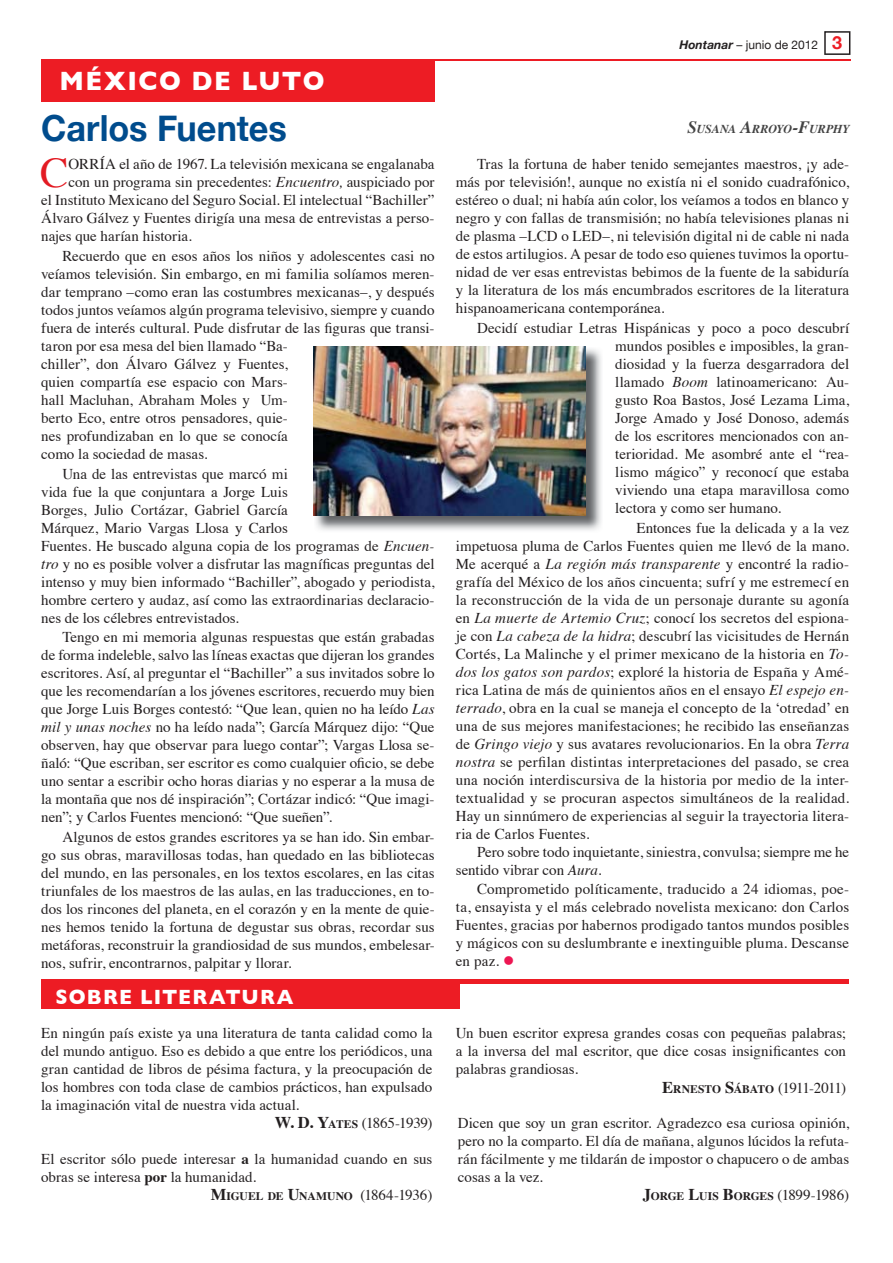
<style>
.page{position:relative;width:893px;height:1263px;background:#fff}
.page>*{position:absolute;margin:0;border:0;box-sizing:border-box;transform-origin:0 0}
.t1{font:42.15px "Times";color:#e31b23}
.t2{font:700 36px "Helvetica Neue";color:#004c8d;scale:.95 1}
.t3{font:700 27px "Gill Sans";letter-spacing:.06em;color:#fff;scale:.95 1}
.t4{font:700 21px "Gill Sans";letter-spacing:.055em;color:#fff;scale:.95 1}
.t5{font:15px/18px "Times";color:#231f20;text-align:justify}
.t6{font:15px "Times";letter-spacing:-.02em;color:#231f20}
.t7{font:12px "Helvetica Neue";color:#231f20}
.t8{font:italic 700 12px "Times";letter-spacing:-.015em;color:#434343}
.t9{font:700 11.55px "Times";letter-spacing:-.005em;color:#231f20}
.s1{font-weight:700;font-style:italic}
.s2{font-weight:700;font-size:18px;color:#ed1c24}
.s3{font-size:17.25px}
.s4{font-style:italic}
.s5{font-weight:700;font-size:16.5px}
.s6{font-weight:700;font-size:11.55px}
.s7{font-weight:700}
.s8{font-size:16.5px}
.s9{font-weight:400;font-size:15px}
</style>
<div class="page">
<svg style="left:824px;top:31px;width:26px;height:24px"></svg>
<hr style="left:43px;top:60px;width:807px;height:1px;background:#ed1c24">
<div style="left:41px;top:59px;width:393px;height:43px;background:#ed1c24"></div>
<hr style="left:41px;top:980px;width:808px;height:4px;background:#ed1c24">
<img style="left:315px;top:347px;width:286px;height:183px">
<img style="left:313px;top:346px;width:272px;height:169px">
<div style="left:41px;top:981px;width:419px;height:27px;background:#ed1c24"></div>
<h3 class="t3" style="left:60px;top:65px;width:280px">MÉXICO DE LUTO</h3>
<p class="t7" style="left:679px;top:38px;width:164px"><span class="s1">Hontanar</span> – junio de 2012 <span class="s2">3</span></p>
<h2 class="t2" style="left:41px;top:106px;width:260px">Carlos Fuentes</h2>
<p class="t8" style="left:687px;top:124px;width:164px"><span class="s3">S</span>USANA <span class="s3">A</span>RROYO<span class="s3">-F</span>URPHY</p>
<h1 class="t1" style="left:40px;top:156px;width:30px">C</h1>
<p class="t5" style="left:68px;top:156px;width:368px">ORRÍA el año de 1967. La televisión mexicana se engalanaba</p>
<p class="t5" style="left:68px;top:174px;width:368px">con un programa sin precedentes: <span class="s4">Encuentro,</span> auspiciado por</p>
<p class="t5" style="left:41px;top:192px;width:395px">el Instituto Mexicano del Seguro Social. El intelectual “Bachiller”</p>
<p class="t5" style="left:41px;top:210px;width:395px">Álvaro Gálvez y Fuentes dirigía una mesa de entrevistas a perso-</p>
<p class="t5" style="left:41px;top:228px;width:152px">najes que harían historia.</p>
<p class="t5" style="left:41px;top:248px;width:395px;text-align:left;text-indent:21px">Recuerdo que en esos años los niños y adolescentes casi no veíamos televisión. Sin embargo, en mi familia solíamos meren&shy;dar temprano –como eran las costumbres mexicanas–, y después todos juntos veíamos algún programa televisivo, siempre y cuando fuera de interés cultural. Pude disfrutar de las figuras que transi&shy;taron por esa mesa del bien llamado “Ba-<br>chiller”, don Álvaro Gálvez y Fuentes,<br>quien compartía ese espacio con Mars-<br>hall Macluhan, Abraham Moles y Um-<br>berto Eco, entre otros pensadores, quie-<br>nes profundizaban en lo que se conocía<br>como la sociedad de masas.</p>
<p class="t5" style="left:41px;top:466px;width:395px;text-align:left;text-indent:21px">Una de las entrevistas que marcó mi<br>vida fue la que conjuntara a Jorge Luis<br>Borges, Julio Cortázar, Gabriel García<br>Márquez, Mario Vargas Llosa y Carlos<br>Fuentes. He buscado alguna copia de los programas de <span class="s4">Encuen&shy;tro</span> y no es posible volver a disfrutar las magníficas preguntas del intenso y muy bien informado “Bachiller”, abogado y periodista, hombre certero y audaz, así como las extraordinarias declaracio&shy;nes de los célebres entrevistados.</p>
<p class="t5" style="left:41px;top:629px;width:395px;text-indent:21px">Tengo en mi memoria algunas respuestas que están grabadas de forma indeleble, salvo las líneas exactas que dijeran los grandes escritores. Así, al preguntar el “Bachiller” a sus invitados sobre lo que les recomendarían a los jóvenes escritores, recuerdo muy bien que Jorge Luis Borges contestó: “Que lean, quien no ha leído <span class="s4">Las mil y unas noches</span> no ha leído nada”; García Márquez dijo: “Que observen, hay que observar para luego contar”; Vargas Llosa se&shy;ñaló: “Que escriban, ser escritor es como cualquier oficio, se debe uno sentar a escribir ocho horas diarias y no esperar a la musa de la montaña que nos dé inspiración”; Cortázar indicó: “Que imagi&shy;nen”; y Carlos Fuentes mencionó: “Que sueñen”.</p>
<p class="t5" style="left:41px;top:829px;width:395px;text-indent:21px">Algunos de estos grandes escritores ya se han ido. Sin embar&shy;go sus obras, maravillosas todas, han quedado en las bibliotecas del mundo, en las personales, en los textos escolares, en las citas triunfales de los maestros de las aulas, en las traducciones, en to&shy;dos los rincones del planeta, en el corazón y en la mente de quie&shy;nes hemos tenido la fortuna de degustar sus obras, recordar sus metáforas, reconstruir la grandiosidad de sus mundos, embelesar&shy;nos, sufrir, encontrarnos, palpitar y llorar.</p>
<h3 class="t4" style="left:55px;top:984px;width:252px">SOBRE LITERATURA</h3>
<p class="t5" style="left:41px;top:1025px;width:393px">En ningún país existe ya una literatura de tanta calidad como la</p>
<p class="t5" style="left:41px;top:1043px;width:393px">del mundo antiguo. Eso es debido a que entre los periódicos, una</p>
<p class="t5" style="left:41px;top:1061px;width:393px">gran cantidad de libros de pésima factura, y la preocupación de</p>
<p class="t5" style="left:41px;top:1079px;width:393px">los hombres con toda clase de cambios prácticos, han expulsado</p>
<p class="t5" style="left:41px;top:1097px;width:259px">la imaginación vital de nuestra vida actual.</p>
<p class="t6" style="left:275px;top:1117px;width:159px"><span class="s5">W. D. Y</span><span class="s6">ATES</span> (1865-1939)</p>
<p class="t5" style="left:41px;top:1151px;width:393px">El escritor sólo puede interesar <span class="s7">a</span> la humanidad cuando en sus obras se interesa <span class="s7">por</span> la humanidad.</p>
<p class="t9" style="left:211px;top:1192px;width:223px"><span class="s8">M</span>IGUEL DE <span class="s8">U</span>NAMUNO <span class="s9">(1864-1936)</span></p>
<p class="t5" style="left:456px;top:156px;width:395px;text-indent:21px">Tras la fortuna de haber tenido semejantes maestros, ¡y ade&shy;más por televisión!, aunque no existía ni el sonido cuadrafónico, estéreo o dual; ni había aún color, los veíamos a todos en blanco y negro y con fallas de transmisión; no había televisiones planas ni de plasma –LCD o LED–, ni televisión digital ni de cable ni nada de estos artilugios. A pesar de todo eso quienes tuvimos la oportu&shy;nidad de ver esas entrevistas bebimos de la fuente de la sabiduría y la literatura de los más encumbrados escritores de la literatura hispanoamericana contemporánea.</p>
<p class="t5" style="left:615px;top:320px;width:235px;text-indent:-138px">Decidí estudiar Letras Hispánicas y poco a poco descubrí mundos posibles e imposibles, la gran&shy;diosidad y la fuerza desgarradora del llamado <span class="s4">Boom</span> latinoamericano: Au&shy;gusto Roa Bastos, José Lezama Lima, Jorge Amado y José Donoso, además de los escritores mencionados con an&shy;terioridad. Me asombré ante el “rea&shy;lismo mágico” y reconocí que estaba viviendo una etapa maravillosa como lectora y como ser humano.</p>
<p class="t5" style="left:456px;top:520px;width:395px;text-indent:181px">Entonces fue la delicada y a la vez impetuosa pluma de Carlos Fuentes quien me llevó de la mano.<br>Me acerqué a <span class="s4">La región más transparente</span> y encontré la radio&shy;grafía del México de los años cincuenta; sufrí y me estremecí en la reconstrucción de la vida de un personaje durante su agonía en <span class="s4">La muerte de Artemio Cruz</span>; conocí los secretos del espiona&shy;je con <span class="s4">La cabeza de la hidra</span>; descubrí las vicisitudes de Hernán Cortés, La Malinche y el primer mexicano de la historia en <span class="s4">To&shy;dos los gatos son pardos</span>; exploré la historia de España y Amé&shy;rica Latina de más de quinientos años en el ensayo <span class="s4">El espejo en&shy;terrado</span>, obra en la cual se maneja el concepto de la ‘otredad’ en una de sus mejores manifestaciones; he recibido las enseñanzas de <span class="s4">Gringo viejo</span> y sus avatares revolucionarios. En la obra <span class="s4">Terra nostra</span> se perfilan distintas interpretaciones del pasado, se crea una noción interdiscursiva de la historia por medio de la inter&shy;textualidad y se procuran aspectos simultáneos de la realidad.<br>Hay un sinnúmero de experiencias al seguir la trayectoria litera&shy;ria de Carlos Fuentes.</p>
<p class="t5" style="left:456px;top:844px;width:395px;text-indent:21px">Pero sobre todo inquietante, siniestra, convulsa; siempre me he sentido vibrar con <span class="s4">Aura</span>.</p>
<p class="t5" style="left:456px;top:881px;width:395px;text-indent:21px">Comprometido políticamente, traducido a 24 idiomas, poe&shy;ta, ensayista y el más celebrado novelista mexicano: don Carlos Fuentes, gracias por habernos prodigado tantos mundos posibles y mágicos con su deslumbrante e inextinguible pluma. Descanse en paz.</p>
<p class="t5" style="left:456px;top:1025px;width:392px">Un buen escritor expresa grandes cosas con pequeñas palabras; a la inversa del mal escritor, que dice cosas insignificantes con palabras grandiosas.</p>
<p class="t9" style="left:662px;top:1085px;width:185px"><span class="s8">E</span>RNESTO <span class="s8">S</span>ÁBATO <span class="s9">(1911-2011)</span></p>
<p class="t5" style="left:458px;top:1115px;width:393px">Dicen que soy un gran escritor. Agradezco esa curiosa opinión, pero no la comparto. El día de mañana, algunos lúcidos la refuta&shy;rán fácilmente y me tildarán de impostor o chapucero o de ambas cosas a la vez.</p>
<p class="t9" style="left:643px;top:1191px;width:208px"><span class="s8">J</span>ORGE <span class="s8">L</span>UIS <span class="s8">B</span>ORGES <span class="s9">(1899-1986)</span></p>
</div>
